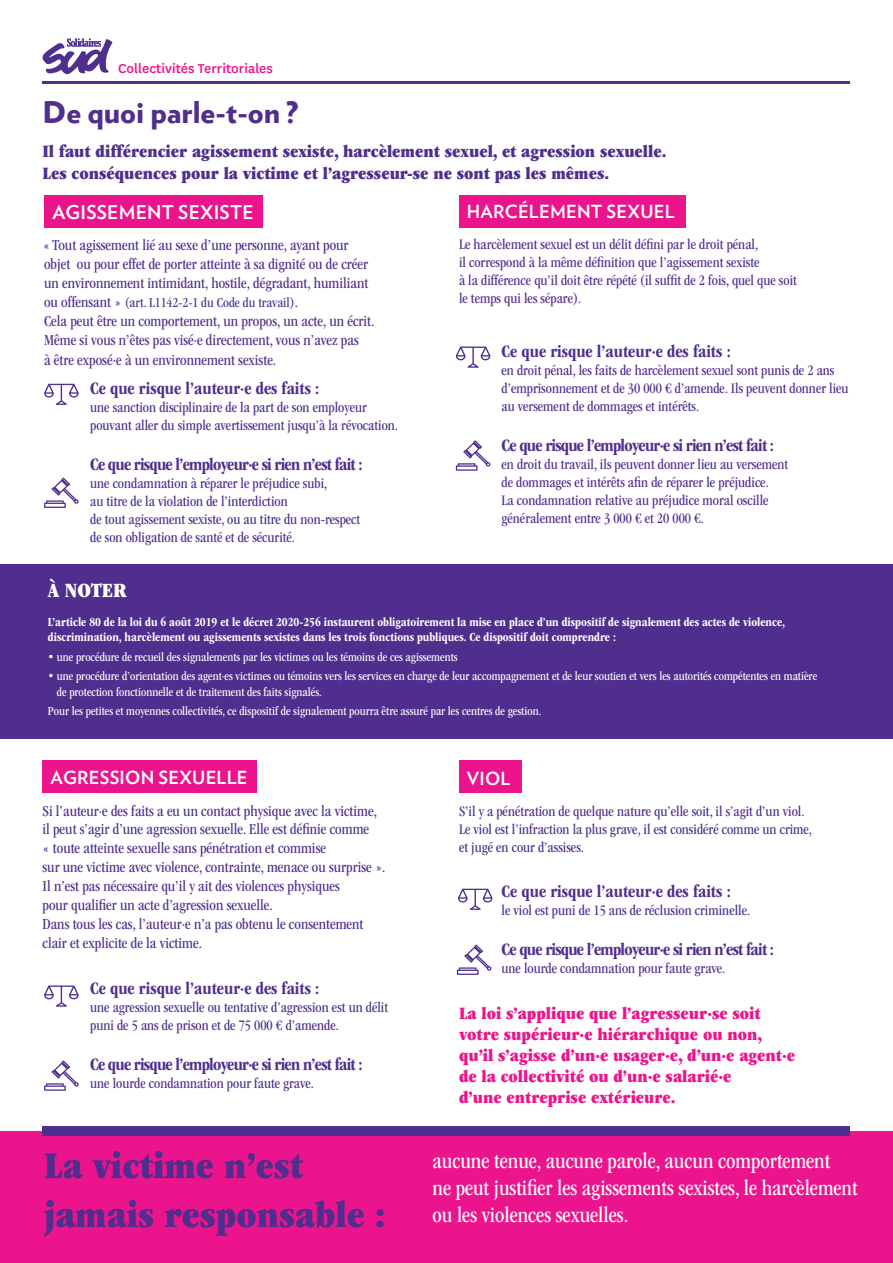
<style>
.page{position:relative;width:893px;height:1263px;background:#fff}
.page>*{position:absolute;margin:0;border:0;box-sizing:border-box;transform-origin:0 0}
.t1{font:39px/49.5px "ITC Garamond Std Ult Narrow";color:#4f2e8e}
.t2{font:900 30px "Verlag";color:#4f2e8e}
.t3{font:condensed 22.5px/27px "ITC Garamond Std";color:#fff}
.t4{font:21px "ITC Garamond Std Ult Narrow";color:#fff}
.t5{font:700 18.9px "Verlag";letter-spacing:.015em;color:#fff}
.t6{font:18px/21px "ITC Garamond Std Ult Narrow";color:#eb148c}
.t7{font:700 condensed 18px "ITC Garamond Std";letter-spacing:-.04em;color:#4f2e8e}
.t8{font:18px/21.6px "ITC Garamond Std Ult Narrow";color:#4f2e8e}
.t9{font:700 condensed 18px "ITC Garamond Std";color:#4f2e8e}
.t10{font:700 18px "Verlag";letter-spacing:.015em;color:#fff}
.t11{font:condensed 15.75px/18.9px "ITC Garamond Std";color:#4f2e8e}
.t12{font:condensed 15px/18px "ITC Garamond Std";color:#4f2e8e}
.t13{font:500 15px "National";color:#eb148c}
.t14{font:condensed 14.25px "ITC Garamond Std";color:#4f2e8e}
.t15{font:condensed 12.75px/15.3px "ITC Garamond Std";color:#fff}
.t16{font:700 condensed 12.75px/15.3px "ITC Garamond Std";color:#fff}
.s1{font-stretch:normal}
.s2{font-size:15.75px}
.s3{font-size:16.5px}
</style>
<div class="page">
<div style="left:459px;top:195px;width:226px;height:33px;background:#eb148c"></div>
<div style="left:44px;top:195px;width:219px;height:33px;background:#eb148c"></div>
<div style="left:43px;top:760px;width:214px;height:33px;background:#eb148c"></div>
<div style="left:459px;top:760px;width:62px;height:33px;background:#eb148c"></div>
<div style="left:0;top:1131px;width:893px;height:132px;background:#eb148c"></div>
<div style="left:43px;top:1126px;width:807px;height:10px;background:#4f2e8e"></div>
<hr style="left:43px;top:82px;width:807px;height:2px;background:#4f2e8e">
<svg style="left:42px;top:38px;width:71px;height:36px"></svg>
<svg style="left:44px;top:383px;width:35px;height:22px"></svg>
<svg style="left:44px;top:477px;width:35px;height:31px"></svg>
<svg style="left:456px;top:346px;width:35px;height:22px"></svg>
<svg style="left:456px;top:440px;width:34px;height:31px"></svg>
<svg style="left:44px;top:985px;width:35px;height:22px"></svg>
<svg style="left:44px;top:1060px;width:35px;height:31px"></svg>
<svg style="left:458px;top:888px;width:35px;height:22px"></svg>
<svg style="left:457px;top:944px;width:34px;height:31px"></svg>
<div style="left:0;top:564px;width:893px;height:175px;background:#4f2e8e"></div>
<p class="t13" style="left:118px;top:58px;width:156px">Collectivités Territoriales</p>
<h2 class="t2" style="left:43px;top:87px;width:257px">De quoi parle-t-on ?</h2>
<p class="t8" style="left:43px;top:141px;width:625px">Il faut différencier agissement sexiste, harcèlement sexuel, et agression sexuelle.<br>Les conséquences pour la victime et l’agresseur-se ne sont pas les mêmes.</p>
<p class="t5" style="left:52px;top:197px;width:203px">AGISSEMENT SEXISTE</p>
<p class="t11" style="left:44px;top:236px;width:326px"><span class="s1">«</span> Tout agissement lié au sexe d’une personne, ayant pour objet ou pour effet de porter atteinte à sa dignité ou de créer un environnement intimidant, hostile, dégradant, humiliant</p>
<p class="t14" style="left:44px;top:295px;width:255px"><span class="s2">ou offensant »</span> (art. L1142-2-1 du Code du travail)<span class="s2">.</span></p>
<p class="t11" style="left:44px;top:311px;width:332px;line-height:19.4px">Cela peut être un comportement, un propos, un acte, un écrit.<br>Même si vous n’êtes pas visé·e directement, vous n’avez pas<br>à être exposé<span class="s3">·</span>e à un environnement sexiste.</p>
<p class="t9" style="left:90px;top:378px;width:231px">Ce que risque l’auteur·e des faits :</p>
<p class="t12" style="left:90px;top:399px;width:309px">une sanction disciplinaire de la part de son employeur pouvant aller du simple avertissement jusqu’à la révocation.</p>
<p class="t7" style="left:90px;top:454px;width:274px">Ce que risque l’employeur·e si rien n’est fait :</p>
<p class="t12" style="left:90px;top:474px;width:272px">une condamnation à réparer le préjudice subi,<br>au titre de la violation de l’interdiction<br>de tout agissement sexiste, ou au titre du non-respect de son obligation de santé et de sécurité.</p>
<h3 class="t4" style="left:48px;top:578px;width:80px">À NOTER</h3>
<p class="t10" style="left:467px;top:197px;width:209px">HARCÉLEMENT SEXUEL</p>
<p class="t12" style="left:459px;top:235px;width:339px">Le harcèlement sexuel est un délit défini par le droit pénal,<br>il correspond à la même définition que l’agissement sexiste<br>à la différence qu’il doit être répété (il suffit de 2 fois, quel que soit le temps qui les sépare).</p>
<p class="t9" style="left:501px;top:341px;width:231px">Ce que risque l’auteur·e des faits :</p>
<p class="t12" style="left:501px;top:361px;width:349px">en droit pénal, les faits de harcèlement sexuel sont punis de 2 ans d’emprisonnement et de 30 000 € d’amende. Ils peuvent donner lieu au versement de dommages et intérêts.</p>
<p class="t7" style="left:501px;top:435px;width:274px">Ce que risque l’employeur·e si rien n’est fait :</p>
<p class="t12" style="left:501px;top:455px;width:288px">en droit du travail, ils peuvent donner lieu au versement de dommages et intérêts afin de réparer le préjudice.<br>La condamnation relative au préjudice moral oscille généralement entre 3 000 € et 20 000 €.</p>
<p class="t16" style="left:48px;top:614px;width:739px">L’article 80 de la loi du 6 août 2019 et le décret 2020-256 instaurent obligatoirement la mise en place d’un dispositif de signalement des actes de violence, discrimination, harcèlement ou agissements sexistes dans les trois fonctions publiques. Ce dispositif doit comprendre :</p>
<p class="t15" style="left:48px;top:649px;width:411px">• une procédure de recueil des signalements par les victimes ou les témoins de ces agissements</p>
<p class="t15" style="left:57px;top:669px;width:762px;text-indent:-9px">• une procédure d’orientation des agent·es victimes ou témoins vers les services en charge de leur accompagnement et de leur soutien et vers les autorités compétentes en matière de protection fonctionnelle et de traitement des faits signalés.</p>
<p class="t15" style="left:48px;top:703px;width:495px">Pour les petites et moyennes collectivités, ce dispositif de signalement pourra être assuré par les centres de gestion.</p>
<p class="t10" style="left:50px;top:763px;width:199px">AGRESSION SEXUELLE</p>
<p class="t11" style="left:43px;top:801px;width:344px">Si l’auteur·e des faits a eu un contact physique avec la victime, il peut s’agir d’une agression sexuelle. Elle est définie comme<br>« toute atteinte sexuelle sans pénétration et commise<br>sur une victime avec violence, contrainte, menace ou surprise ».<br>Il n’est pas nécessaire qu’il y ait des violences physiques<br>pour qualifier un acte d’agression sexuelle.<br>Dans tous les cas, l’auteur·e n’a pas obtenu le consentement clair et explicite de la victime.</p>
<p class="t9" style="left:90px;top:978px;width:231px">Ce que risque l’auteur·e des faits :</p>
<p class="t12" style="left:90px;top:998px;width:299px">une agression sexuelle ou tentative d’agression est un délit puni de 5 ans de prison et de 75 000 € d’amende.</p>
<p class="t7" style="left:90px;top:1054px;width:274px">Ce que risque l’employeur·e si rien n’est fait :</p>
<p class="t12" style="left:90px;top:1074px;width:225px">une lourde condamnation pour faute grave.</p>
<p class="t10" style="left:467px;top:764px;width:45px">VIOL</p>
<p class="t12" style="left:459px;top:802px;width:355px">S’il y a pénétration de quelque nature qu’elle soit, il s’agit d’un viol.<br>Le viol est l’infraction la plus grave, il est considéré comme un crime, et jugé en cour d’assises.</p>
<p class="t9" style="left:501px;top:881px;width:231px">Ce que risque l’auteur·e des faits :</p>
<p class="t12" style="left:501px;top:901px;width:250px">le viol est puni de 15 ans de réclusion criminelle.</p>
<p class="t7" style="left:501px;top:939px;width:274px">Ce que risque l’employeur·e si rien n’est fait :</p>
<p class="t12" style="left:501px;top:959px;width:225px">une lourde condamnation pour faute grave.</p>
<p class="t6" style="left:459px;top:1003px;width:338px">La loi s’applique que l’agresseur·se soit votre supérieur·e hiérarchique ou non, qu’il s’agisse d’un·e usager·e, d’un·e agent·e de la collectivité ou d’un·e salarié·e<br>d’une entreprise extérieure.</p>
<h1 class="t1" style="left:44px;top:1140px;width:343px">La victime n’est jamais responsable :</h1>
<h3 class="t3" style="left:432px;top:1148px;width:427px">aucune tenue, aucune parole, aucun comportement<br>ne peut justifier les agissements sexistes, le harcèlement ou les violences sexuelles.</h3>
</div>
